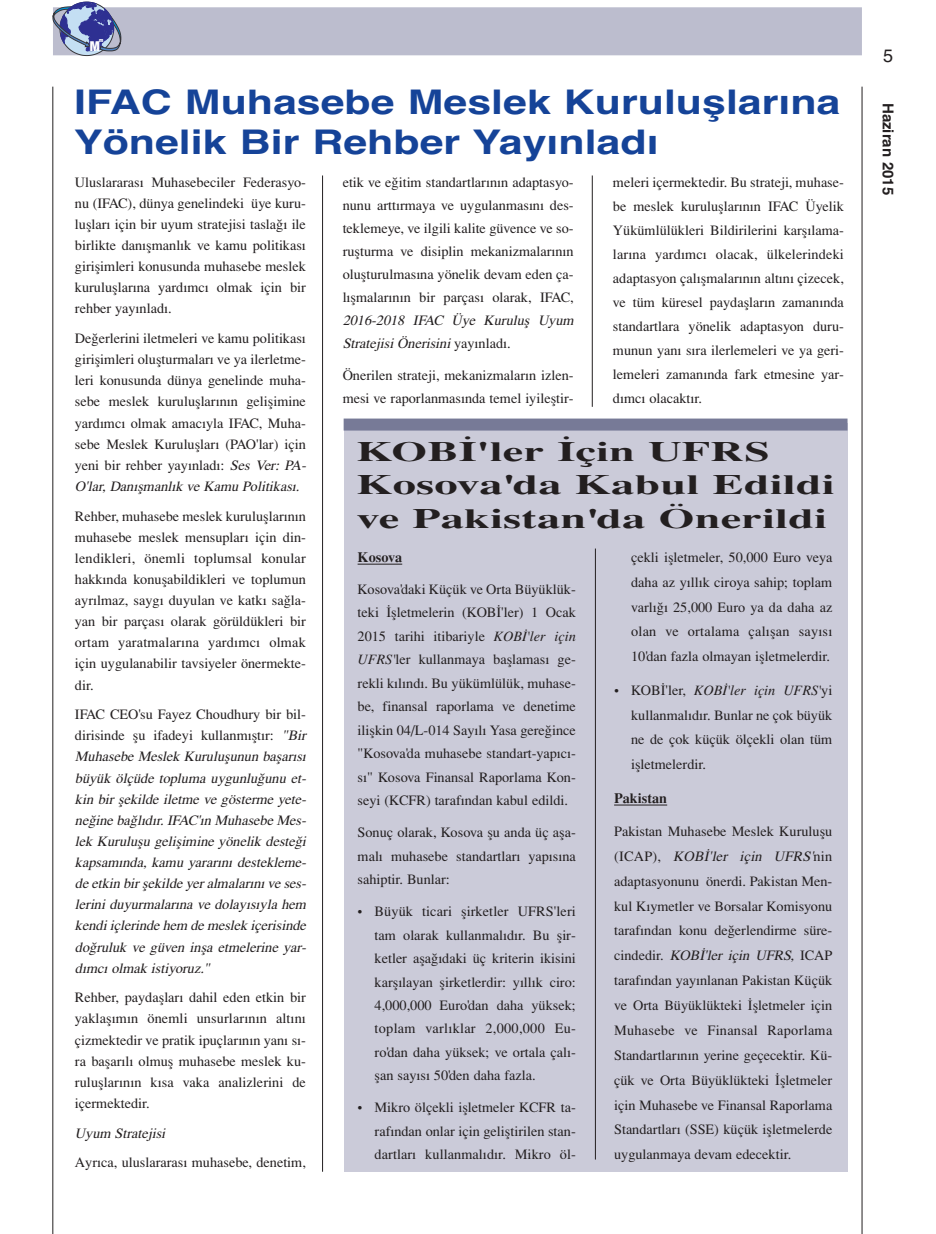
<style>
.page{position:relative;width:936px;height:1234px;background:#fff}
.page>*{position:absolute;margin:0;border:0;box-sizing:border-box;transform-origin:0 0}
.t1{font:700 33.9px/40.8px "Helvetica";color:#154398;scale:1.26 1}
.t2{font:27.9px/33.5px "Times Bold Tr";color:#231f20;scale:1.68 1}
.t3{font:18px "Helvetica";color:#231f20}
.t4{font:700 15px "Helvetica";color:#231f20}
.t5{font:14.25px/21.1px "Times Normal Tr";color:#231f20;text-align:justify}
.t6{font:italic 14.25px/21.1px "Times Normal Tr";color:#231f20}
.t7{font:italic 14.25px "Times";color:#231f20}
.t8{font:14.25px "Times Bold Tr";color:#231f20}
.t9{font:900 condensed 13.65px "Helvetica Neue";color:#fff}
.t10{font:900 condensed 5.4px "Helvetica Neue";color:#fff}
.s1{font-style:italic}
.s2{font-style:normal}
.s3{font-family:"Times";font-style:italic}
.s4{font-family:"Times Normal Tr";font-style:normal}
</style>
<div class="page">
<div style="left:53px;top:7px;width:808px;height:48px;background:#bcbdce"></div>
<svg style="left:53px;top:2px;width:68px;height:54px"></svg>
<hr style="left:52px;top:87px;width:1px;height:1146px;background:#231f20">
<hr style="left:861px;top:87px;width:1px;height:1146px;background:#231f20">
<hr style="left:322px;top:175px;width:1px;height:996px;background:#231f20">
<hr style="left:592px;top:175px;width:1px;height:232px;background:#231f20">
<div style="left:344px;top:423px;width:503px;height:747px;background:#cbcbd9"></div>
<div style="left:343px;top:418px;width:504px;height:12px;background:#777a97"></div>
<hr style="left:595px;top:548px;width:1px;height:611px;background:#231f20">
<hr style="left:357px;top:563px;width:45px;height:1px;background:#231f20">
<hr style="left:614px;top:804px;width:53px;height:1px;background:#231f20">
<p class="t10" style="left:99px;top:35px;width:6px">m</p>
<p class="t9" style="left:90px;top:35px;width:12px">M</p>
<h1 class="t1" style="left:74px;top:81px;width:609px">IFAC Muhasebe Meslek Kuruluşlarına<br>Yönelik Bir Rehber Yayınladı</h1>
<p class="t5" style="left:75px;top:173px;width:232px">Ulus la ra ra s› Mu ha se be ci ler Fe de ras yo - nu (IFAC), dün ya ge ne lin de ki üye ku ru&shy;lufl la r› için bir uyum stra te ji si tas la €› ile bir lik te da n›fl man l›k ve ka mu po li ti ka s› gi ri flim le ri ko nu sun da mu ha se be mes lek ku ru lufl la r› na yar d›m c› ol mak için bir reh ber ya y›n la d›.</p>
<p class="t5" style="left:75px;top:329px;width:235px;text-align:left">De €er le ri ni ilet me le ri ve ka mu po li ti ka s› gi ri flim le ri olufl tur ma la r› ve ya iler let me&shy;le ri ko nu sun da dün ya ge ne lin de mu ha&shy;se be mes lek ku ru lufl la r› n›n ge li fli mi ne yar d›m c› ol mak ama c›y la IFAC, Mu ha - se be Mes lek Ku ru lufl la r› (PA O'lar) için ye ni bir reh ber ya y›n la d›: <span class="s1">Ses Ver: PA - O'lar, Da n›fl man l›k ve Ka mu Po litika s›.</span></p>
<p class="t5" style="left:75px;top:506px;width:232px">Reh ber, mu ha se be mes lek ku ru lufl la r› n›n mu ha se be mes lek men sup la r› için din&shy;len dik le ri, önem li top lum sal ko nu lar hak k›n da ko nu fla bil dik le ri ve top lu mun ay r›l maz, say g› du yu lan ve kat k› sa€ la - yan bir par ça s› ola rak gö rül dük le ri bir or tam ya rat ma la r› na yar d›m c› ol mak için uy gu la na bi lir tav si ye ler öner mek te&shy;dir.</p>
<p class="t6" style="left:75px;top:705px;width:235px"><span class="s2">IFAC CE O'su Fa yez Cho ud hury bir bil&shy;di ri sin de flu ifa de yi kul lan m›fl t›r:</span> "Bir Mu ha se be Mes lek Ku ru lu flu nun ba fla r›s› bü yük ölçü de top lu ma uy gun lu €u nu et&shy;kin bir fle kilde iletme ve gös terme ye te&shy;ne €ine ba€ l›d›r. IFAC'›n Mu ha se be Mes - lek Ku ru lu flu ge liflimine yö ne lik des te €i kap sa m›n da, ka mu ya ra r›n› des tek le me&shy;de etkin birfle kilde yeralma la r›n›ve ses&shy;le rini du yurma la r›na ve do la y›s›y la hem ken diiç le rin de hem de mes lek içe risin de do€ ru luk ve gü ven in fla etme le rine yar&shy;d›m c› olmak is tiyo ruz."</p>
<p class="t5" style="left:75px;top:988px;width:232px">Reh ber, pay daş la r› da hil eden et kin bir yak la fl› m›n önem li un sur la r› n›n al t› n› çiz mek te dir ve pra tik ipuç la r› n›n ya n› s› - ra ba fla r› l› ol mufl mu ha se be mes lek ku - ru lufl la r› n›n k› sa va ka ana liz le ri ni de içer mek te dir.</p>
<p class="t6" style="left:75px;top:1123px;width:94px">Uyum Stra te jisi</p>
<p class="t5" style="left:75px;top:1153px;width:232px">Ay r› ca, ulus la ra ra s› mu ha se be, de ne tim,</p>
<p class="t5" style="left:342px;top:172px;width:232px;line-height:23.1px">etik ve e€i tim stan dart la r› n›n adap tas yo&shy;nu nu art t›r ma ya ve uy gu lan ma s› n› des&shy;tek le me ye, ve il gi li ka li te gü ven ce ve so - rufl tur ma ve di sip lin me ka niz ma la r› n›n olufl tu rul ma s› na yö ne lik de vam eden ça - l›fl ma la r› n›n bir par ça s› ola rak, IFAC,</p>
<p class="t6" style="left:342px;top:310px;width:235px;line-height:23.1px">2016-2018 IFAC Üye Ku ru lufl Uyum<br>Stra te jisi Öne risini <span class="s2">y a y › n l a d › .</span></p>
<p class="t5" style="left:342px;top:365px;width:232px;line-height:23.1px">Öne ri len stra te ji, me ka niz ma la r›n iz len&shy;me si ve ra por lan ma s›n da te mel iyi lefl tir-</p>
<p class="t5" style="left:613px;top:171px;width:232px;line-height:24px">me le ri içer mek te dir. Bu stra te ji, mu ha se&shy;be mes lek ku ru lufl la r› n›n IFAC Üye lik Yü küm lü lük le ri Bil di ri le ri ni kar fl› la ma - la r› na yar d›m c› ola cak, ül ke le rin de ki adap tas yon ça l›fl ma la r› n›n al t› n› çi ze cek, ve tüm kü re sel pay dafl la r›n za ma n›n da stan dart la ra yö ne lik adap tas yon du ru&shy;mu nun ya n› s› ra iler le me le ri ve ya ge ri&shy;le me le ri za ma n›n da fark et me si ne yar - d›m c› ola cak t›r.</p>
<h2 class="t2" style="left:356px;top:437px;width:286px">KOBİ'ler İçin UFRS<br>Kosova'da Kabul Edildi ve Pakistan'da Önerildi</h2>
<p class="t8" style="left:357px;top:552px;width:46px">Ko so va</p>
<p class="t5" style="left:357px;top:578px;width:220px;line-height:23.4px">Ko so va'da ki Kü çük ve Or ta Bü yük lük - te ki ‹fl let me le rin (KO B‹'ler) 1 Ocak 2015 ta ri hi iti ba riy le <span class="s3">KO-Bİ'ler- için UFRS'</span>le r kul lan ma ya bafl la ma s› ge - rek li k› l›n d›. Bu yü küm lü lük, mu ha se&shy;be, fi nan sal ra por la ma ve de ne ti me ilifl kin 04/L-014 Sa y› l› Ya sa ge re €in ce "Ko so va'da mu ha se be stan dart-ya p› c› - s›" Ko so va Fi nan sal Ra por la ma Kon - se yi (KCFR) ta ra f›n dan ka bul edil di.</p>
<p class="t5" style="left:357px;top:822px;width:220px;line-height:23.4px">So nuç ola rak, Ko so va flu an da üç afla - ma l› mu ha se be stan dart la r› ya p› s› na sa hip tir. Bun lar:</p>
<p class="t5" style="left:374px;top:900px;width:203px;line-height:23.4px;text-indent:-17px">• Bü yük ti ca ri flir ket ler UFRS'le ri tam ola rak kul lan ma l› d›r. Bu flir&shy;ket ler afla €› da ki üç kri te rin iki si ni kar fl› la yan flir ket ler dir: y›l l›k ci ro:<br>4,000,000 Eu ro'dan da ha yük sek; top lam var l›k lar 2,000,000 Eu - ro'dan da ha yük sek; ve or ta la ça l› - flan sa y› s› 50'den da ha faz la.</p>
<p class="t5" style="left:374px;top:1097px;width:203px;line-height:23.4px;text-indent:-17px">• Mik ro öl çek li ifl let me ler KCFR ta - ra f›n dan on lar için ge lifl ti ri len stan&shy;dart la r› kul lan ma l› d›r. Mik ro öl -</p>
<p class="t5" style="left:631px;top:546px;width:203px;line-height:24.9px">çek li ifl let me ler, 50,000 Eu ro ve ya da ha az y›l l›k ci ro ya sa hip; top lam var l› €› 25,000 Eu ro ya da da ha az olan ve or ta lama ça l› flan sa y› s› 10'dan faz la ol ma yan ifl let me ler dir.</p>
<p class="t7" style="left:614px;top:681px;width:220px"><span class="s4">• KO B‹'ler,</span> KO-Bİ'ler- için- UFRS'<span class="s4">yi</span></p>
<p class="t5" style="left:631px;top:703px;width:203px;line-height:24.9px">kul lan ma l› d›r. Bun lar ne çok bü yük ne de çok kü çük öl çek li olan tüm ifl let me ler dir.</p>
<p class="t8" style="left:614px;top:792px;width:55px">Pa kis tan</p>
<p class="t5" style="left:614px;top:820px;width:220px;line-height:24.9px">Pa kis tan Mu ha se be Mes lek Ku ru lu flu ( I C A P ) , <span class="s1">KO B‹'ler için UFRS'</span>n i n adap tas yo nu nu öner di. Pa kis tan Men - kul K›y met ler ve Bor sa lar Ko mis yo nu ta ra f›n dan ko nu de €er len dir me sü re&shy;c i n d e d i r. <span class="s1">KO B‹'ler için UFRS,</span> I C A P ta ra f›n dan ya y›n la nan Pa kis tan Kü çük ve Or ta Bü yük lük te ki ‹fl let me ler için Mu ha se be ve Fi nan sal Ra por la ma Stan dart la r› n›n ye ri ne ge çe cek tir. Kü - çük ve Or ta Bü yük lük te ki ‹fl let me ler için Mu ha se be ve Fi nan sal Ra por la ma Stan dart la r› (SSE) kü çük ifl let me ler de uy gu lan ma ya de vam ede cek tir.</p>
<p class="t3" style="left:883px;top:45px;width:12px">5</p>
<p class="t4" style="left:896px;top:103px;width:94px;rotate:90deg">Haziran 2015</p>
</div>
